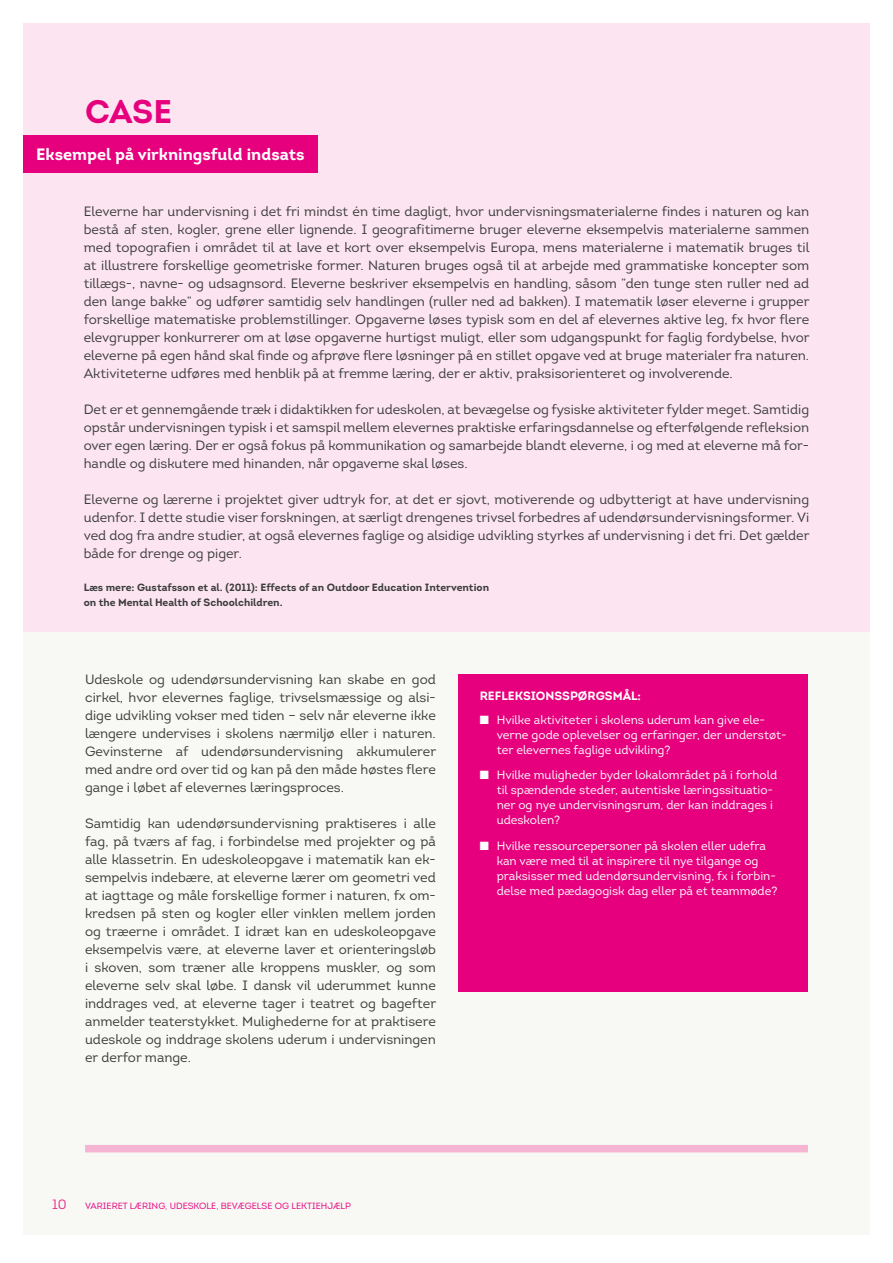
<style>
.page{position:relative;width:893px;height:1263px;background:#fff}
.page>*{position:absolute;margin:0;border:0;box-sizing:border-box;transform-origin:0 0}
.t1{font:700 32.7px "Intro";color:#e6007d}
.t2{font:700 16.5px "Intro";color:#fff}
.t3{font:13.5px/18px "Intro";color:#3c3c3b;text-align:justify}
.t4{font:13.5px "Intro";color:#e8308a}
.t5{font:12px/15px "Intro";color:#fff}
.t6{font:700 12px "Intro";color:#fff}
.t7{font:700 10.5px/15px "Intro";color:#3c3c3b}
.t8{font:9px "Intro";color:#e6007d}
</style>
<div class="page">
<div style="left:23px;top:23px;width:847px;height:1212px;background:#f8f8f5"></div>
<div style="left:23px;top:23px;width:847px;height:609px;background:#fce5f1"></div>
<div style="left:23px;top:135px;width:295px;height:38px;background:#e6007d"></div>
<div style="left:458px;top:674px;width:350px;height:318px;background:#e6007d"></div>
<div style="left:85px;top:1145px;width:723px;height:7px;background:#f5b5d2"></div>
<h1 class="t1" style="left:85px;top:91px;width:89px">CASE</h1>
<p class="t2" style="left:36px;top:144px;width:270px">Eksempel på virkningsfuld indsats</p>
<p class="t3" style="left:84px;top:202px;width:727px">Eleverne har undervisning i det fri mindst én time dagligt, hvor undervisningsmaterialerne findes i naturen og kan bestå af sten, kogler, grene eller lignende. I geografitimerne bruger eleverne eksempelvis materialerne sammen med topografien i området til at lave et kort over eksempelvis Europa, mens materialerne i matematik bruges til at illustrere forskellige geometriske former. Naturen bruges også til at arbejde med grammatiske koncepter som tillægs-, navne- og udsagnsord. Eleverne beskriver eksempelvis en handling, såsom ”den tunge sten ruller ned ad den lange bakke” og udfører samtidig selv handlingen (ruller ned ad bakken). I matematik løser eleverne i grupper forskellige matematiske problemstillinger. Opgaverne løses typisk som en del af elevernes aktive leg, fx hvor flere elevgrupper konkurrerer om at løse opgaverne hurtigst muligt, eller som udgangspunkt for faglig fordybelse, hvor eleverne på egen hånd skal finde og afprøve flere løsninger på en stillet opgave ved at bruge materialer fra naturen.<br>Aktiviteterne udføres med henblik på at fremme læring, der er aktiv, praksisorienteret og involverende.</p>
<p class="t3" style="left:84px;top:400px;width:727px">Det er et gennemgående træk i didaktikken for udeskolen, at bevægelse og fysiske aktiviteter fylder meget. Samtidig opstår undervisningen typisk i et samspil mellem elevernes praktiske erfaringsdannelse og efterfølgende refleksion over egen læring. Der er også fokus på kommunikation og samarbejde blandt eleverne, i og med at eleverne må for&shy;handle og diskutere med hinanden, når opgaverne skal løses.</p>
<p class="t3" style="left:84px;top:490px;width:727px">Eleverne og lærerne i projektet giver udtryk for, at det er sjovt, motiverende og udbytterigt at have undervisning udenfor. I dette studie viser forskningen, at særligt drengenes trivsel forbedres af udendørsundervisningsformer. Vi ved dog fra andre studier, at også elevernes faglige og alsidige udvikling styrkes af undervisning i det fri. Det gælder både for drenge og piger.</p>
<p class="t7" style="left:84px;top:580px;width:407px">Læs mere: Gustafsson et al. (2011): Effects of an Outdoor Education Intervention on the Mental Health of Schoolchildren.</p>
<p class="t3" style="left:85px;top:670px;width:353px">Udeskole og udendørsundervisning kan skabe en god cirkel, hvor elevernes faglige, trivselsmæssige og alsi&shy;dige udvikling vokser med tiden – selv når eleverne ikke længere undervises i skolens nærmiljø eller i naturen.<br>Gevinsterne af udendørsundervisning akkumulerer med andre ord over tid og kan på den måde høstes flere gange i løbet af elevernes læringsproces.</p>
<p class="t3" style="left:85px;top:814px;width:353px">Samtidig kan udendørsundervisning praktiseres i alle fag, på tværs af fag, i forbindelse med projekter og på alle klassetrin. En udeskoleopgave i matematik kan ek&shy;sempelvis indebære, at eleverne lærer om geometri ved at iagttage og måle forskellige former i naturen, fx om&shy;kredsen på sten og kogler eller vinklen mellem jorden og træerne i området. I idræt kan en udeskoleopgave eksempelvis være, at eleverne laver et orienteringsløb i skoven, som træner alle kroppens muskler, og som eleverne selv skal løbe. I dansk vil uderummet kunne inddrages ved, at eleverne tager i teatret og bagefter anmelder teaterstykket. Mulighederne for at praktisere udeskole og inddrage skolens uderum i undervisningen er derfor mange.</p>
<p class="t6" style="left:480px;top:688px;width:163px">REFLEKSIONSSPØRGSMÅL:</p>
<p class="t5" style="left:497px;top:712px;width:292px;text-indent:-17px">■ Hvilke aktiviteter i skolens uderum kan give ele&shy;verne gode oplevelser og erfaringer, der understøt&shy;ter elevernes faglige udvikling?</p>
<p class="t5" style="left:497px;top:767px;width:282px;text-indent:-17px">■ Hvilke muligheder byder lokalområdet på i forhold til spændende steder, autentiske læringssituatio&shy;ner og nye undervisningsrum, der kan inddrages i udeskolen?</p>
<p class="t5" style="left:497px;top:838px;width:282px;text-indent:-17px">■ Hvilke ressourcepersoner på skolen eller udefra kan være med til at inspirere til nye tilgange og praksisser med udendørsundervisning, fx i forbin&shy;delse med pædagogisk dag eller på et teammøde?</p>
<p class="t4" style="left:52px;top:1196px;width:16px">10</p>
<p class="t8" style="left:85px;top:1200px;width:268px">VARIERET LÆRING, UDESKOLE, BEVÆGELSE OG LEKTIEHJÆLP</p>
</div>
